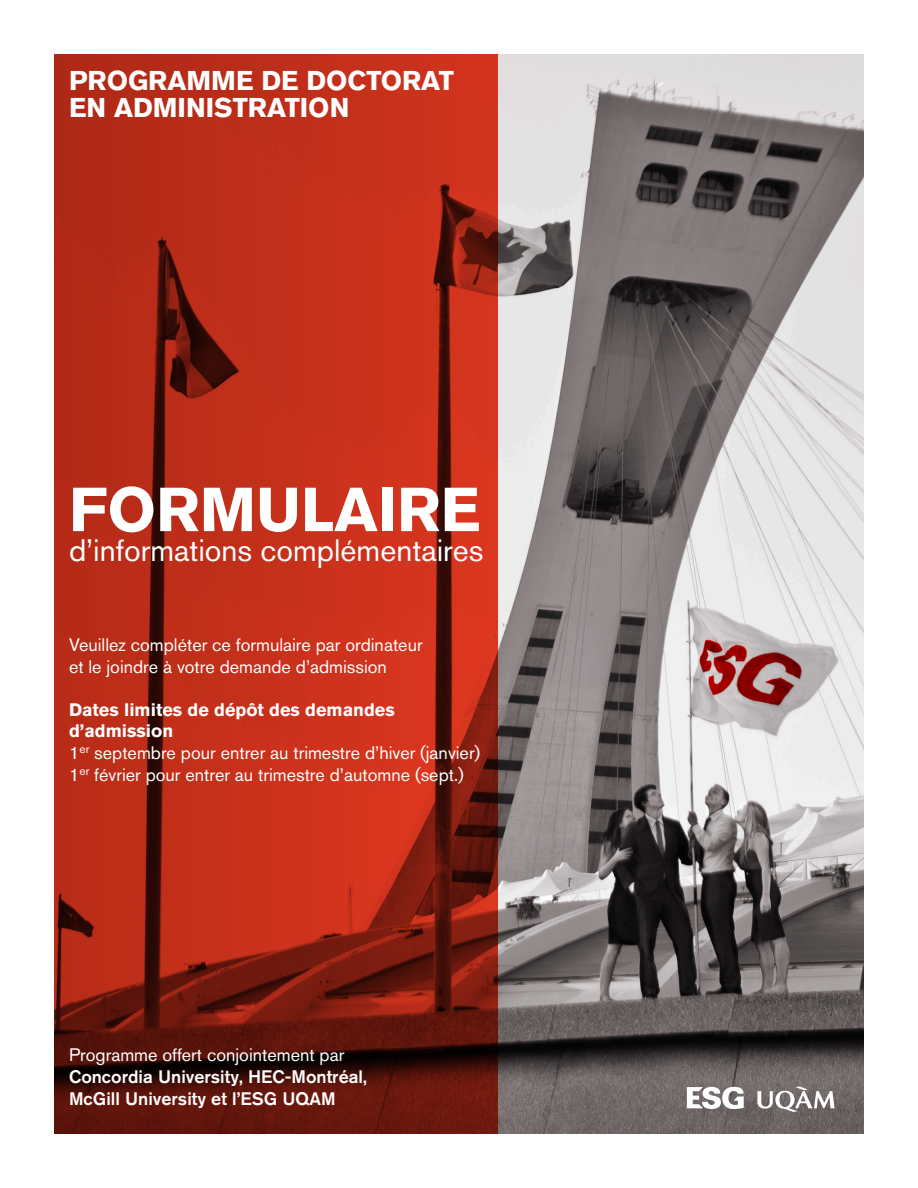
<style>
.page{position:relative;width:918px;height:1188px;background:#fff}
.page>*{position:absolute;margin:0;border:0;box-sizing:border-box;transform-origin:0 0}
.t1{font:700 61.5px "Akzidenz Grotesk BQ";color:#fff}
.t2{font:30.75px "Akzidenz Grotesk BQ";color:#fff}
.t3{font:700 27px "Akzidenz Grotesk BQ";color:#fff}
.t4{font:18px/21.6px "Akzidenz Grotesk BQ";color:#fff}
.t5{font:500 18px "Akzidenz Grotesk BQ";color:#fff}
.s1{font-weight:700}
</style>
<div class="page">
<img style="left:498px;top:54px;width:366px;height:1080px">
<svg style="left:54px;top:54px;width:444px;height:1080px;background:#a92816"></svg>
<svg style="left:687px;top:1087px;width:57px;height:22px"></svg>
<svg style="left:757px;top:1086px;width:78px;height:26px"></svg>
<p class="t3" style="left:69px;top:65px;width:387px">PROGRAMME DE DOCTORAT</p>
<p class="t3" style="left:69px;top:92px;width:282px">EN ADMINISTRATION</p>
<p class="t1" style="left:69px;top:474px;width:413px">FORMULAIRE</p>
<p class="t2" style="left:69px;top:532px;width:416px">d’informations complémentaires</p>
<p class="t4" style="left:69px;top:634px;width:355px">Veuillez compléter ce formulaire par ordinateur</p>
<p class="t4" style="left:69px;top:655px;width:320px">et le joindre à votre demande d’admission</p>
<p class="t4" style="left:69px;top:699px;width:413px"><span class="s1">Dates limites de dépôt des demandes d’admission<br></span>1<sup>er</sup> septembre pour entrer au trimestre d’hiver (janvier)<br>1<sup>er</sup> février pour entrer au trimestre d’automne (sept.)</p>
<p class="t4" style="left:69px;top:1044px;width:277px">Programme offert conjointement par</p>
<p class="t5" style="left:69px;top:1066px;width:299px">Concordia University, HEC-Montréal,</p>
<p class="t5" style="left:69px;top:1087px;width:268px">McGill University et l’ESG UQAM</p>
</div>
